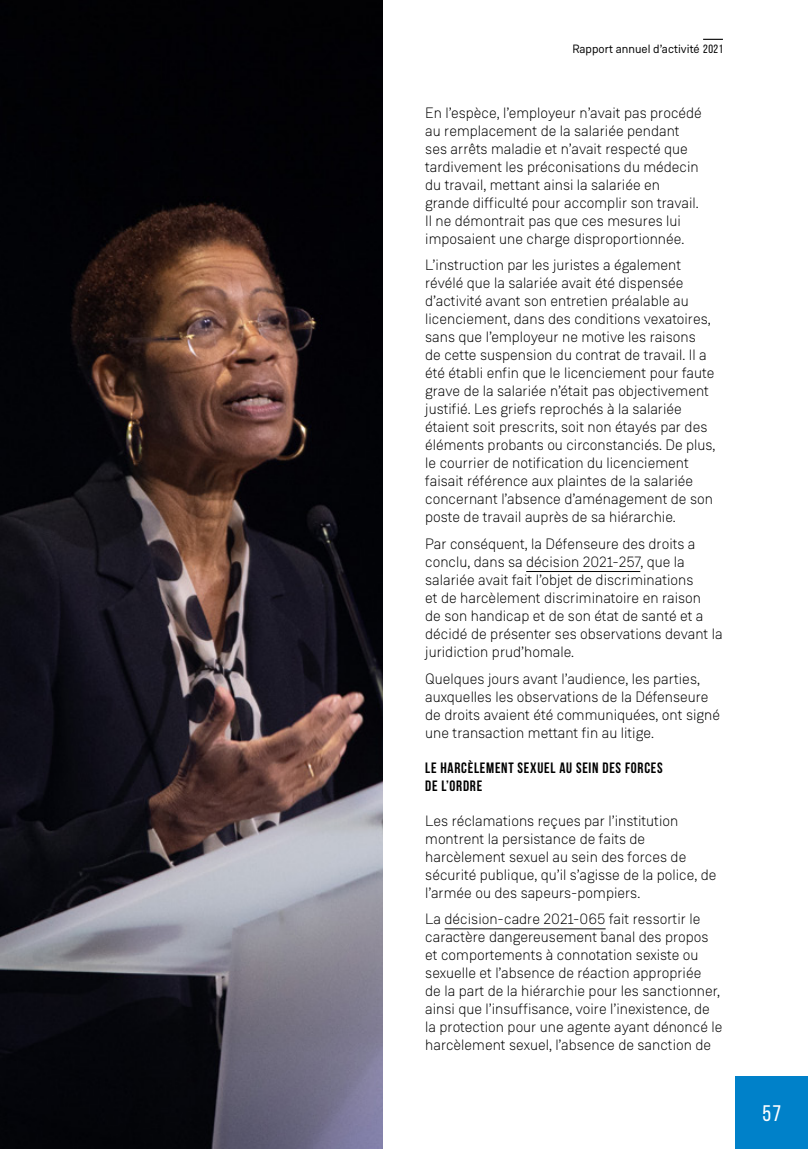
<style>
.page{position:relative;width:808px;height:1149px;background:#fff}
.page>*{position:absolute;margin:0;border:0;box-sizing:border-box;transform-origin:0 0}
.t1{font:22.5px "Bebas Neue";color:#fff}
.t2{font:300 15px/18px "Weissenhof Grotesk";color:#000}
.t3{font:700 15px/18px "Bebas Neue";letter-spacing:.05em;color:#000}
.t4{font:12px "Weissenhof Grotesk";color:#000}
.s1{font-family:"Bebas Neue"}
</style>
<div class="page">
<div style="left:736px;top:1076px;width:72px;height:72px;background:#0081c9"></div>
<svg style="left:703px;top:39px;width:20px;height:1px"></svg>
<img style="left:0;top:0;width:383px;height:1148px">
<hr style="left:526px;top:571px;width:114px;height:1px;background:#000">
<hr style="left:445px;top:928px;width:161px;height:1px;background:#000">
<p class="t4" style="left:572px;top:41px;width:152px">Rapport annuel d’activité <span class="s1">2021</span></p>
<p class="t2" style="left:425px;top:103px;width:278px">En l’espèce, l’employeur n’avait pas procédé au remplacement de la salariée pendant ses arrêts maladie et n’avait respecté que tardivement les préconisations du médecin du travail, mettant ainsi la salariée en grande difficulté pour accomplir son travail.<br>Il ne démontrait pas que ces mesures lui imposaient une charge disproportionnée.</p>
<p class="t2" style="left:425px;top:256px;width:292px">L’instruction par les juristes a également révélé que la salariée avait été dispensée d’activité avant son entretien préalable au licenciement, dans des conditions vexatoires, sans que l’employeur ne motive les raisons<br>de cette suspension du contrat de travail. Il a été établi enfin que le licenciement pour faute grave de la salariée n’était pas objectivement justifié. Les griefs reprochés à la salariée étaient soit prescrits, soit non étayés par des éléments probants ou circonstanciés. De plus, le courrier de notification du licenciement faisait référence aux plaintes de la salariée concernant l’absence d’aménagement de son poste de travail auprès de sa hiérarchie.</p>
<p class="t2" style="left:425px;top:534px;width:299px">Par conséquent, la Défenseure des droits a conclu, dans sa décision 2021-257, que la salariée avait fait l’objet de discriminations<br>et de harcèlement discriminatoire en raison<br>de son handicap et de son état de santé et a décidé de présenter ses observations devant la juridiction prud’homale.</p>
<p class="t2" style="left:425px;top:669px;width:296px">Quelques jours avant l’audience, les parties, auxquelles les observations de la Défenseure de droits avaient été communiquées, ont signé une transaction mettant fin au litige.</p>
<h5 class="t3" style="left:425px;top:758px;width:239px">LE HARCÈLEMENT SEXUEL AU SEIN DES FORCES<br>DE L’ORDRE</h5>
<p class="t2" style="left:425px;top:811px;width:293px">Les réclamations reçues par l’institution montrent la persistance de faits de harcèlement sexuel au sein des forces de sécurité publique, qu’il s’agisse de la police, de l’armée ou des sapeurs-pompiers.</p>
<p class="t2" style="left:425px;top:909px;width:299px">La décision-cadre 2021-065 fait ressortir le caractère dangereusement banal des propos et comportements à connotation sexiste ou sexuelle et l’absence de réaction appropriée<br>de la part de la hiérarchie pour les sanctionner, ainsi que l’insuffisance, voire l’inexistence, de la protection pour une agente ayant dénoncé le harcèlement sexuel, l’absence de sanction de</p>
<p class="t1" style="left:762px;top:1100px;width:20px">57</p>
</div>
